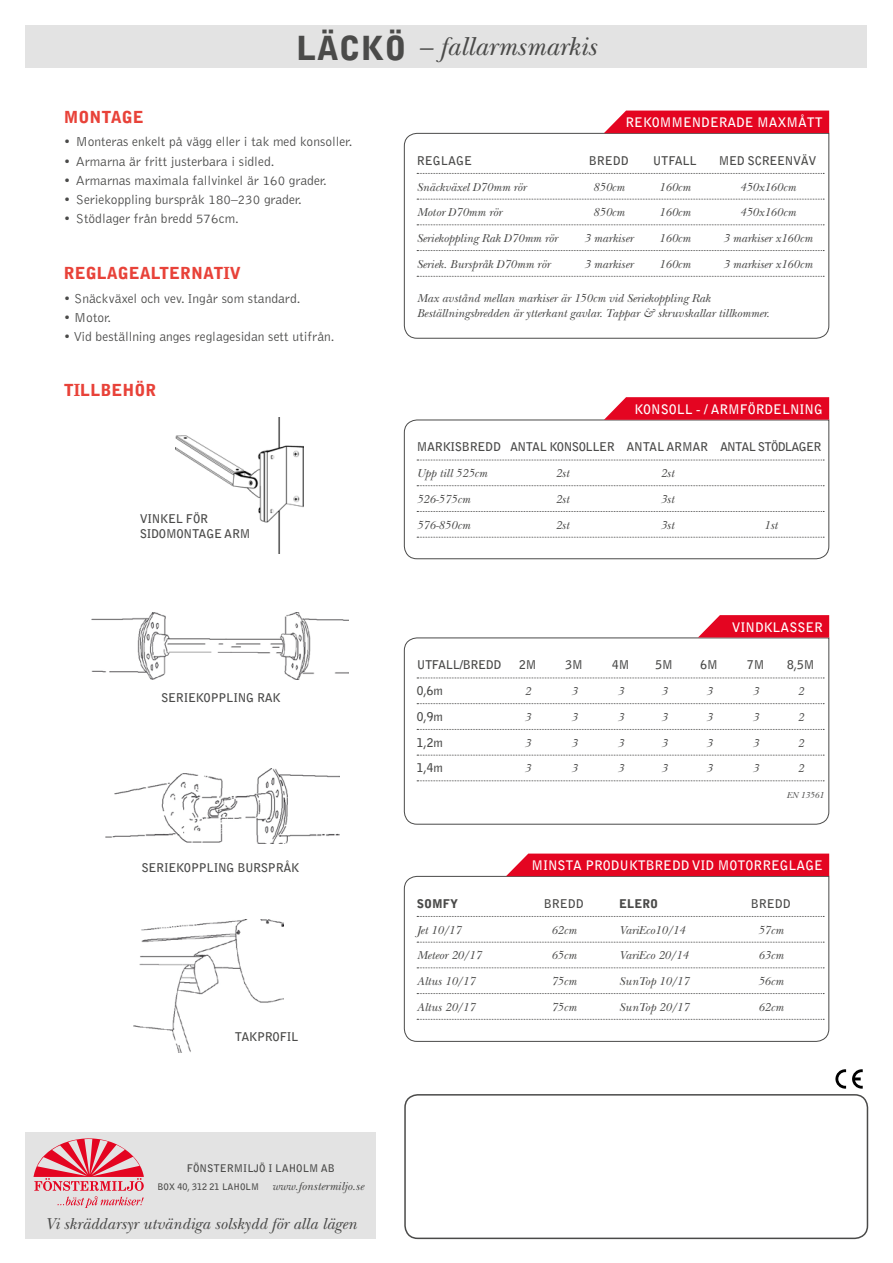
<style>
.page{position:relative;width:893px;height:1263px;background:#fff}
.page>*{position:absolute;margin:0;border:0;box-sizing:border-box;transform-origin:0 0}
.t1{font:italic 27px "New Baskerville";color:#4a4a49}
.t2{font:italic 16.5px "New Baskerville";color:#4a4a49}
.t3{font:900 16.5px "Bell Gothic";color:#e84239}
.t4{font:300 13.5px "Bell Gothic";color:#4a4a49}
.t5{font:700 13.05px "Bell Gothic";color:#fff}
.t6{font:italic 12px/14.4px "New Baskerville";color:#4a4a49}
.t7{font:700 12px/15px "Bell Gothic";letter-spacing:-.02em;color:#4a4a49}
.t8{font:700 12px "Bell Gothic";letter-spacing:-.04em;color:#4a4a49}
.t9{font:900 12px "Bell Gothic";color:#4a4a49}
.t10{font:700 12px "Bell Gothic";color:#4a4a49}
.t11{font:700 10.5px "Bell Gothic";color:#4a4a49}
.t12{font:italic 9px "New Baskerville";color:#4a4a49}
.s1{font-family:"Bell Gothic";font-weight:900;font-style:normal;font-size:33px}
.s2{font-family:"Bell Gothic";font-weight:700;font-style:normal;font-size:9px}
</style>
<div class="page">
<svg style="left:404px;top:133px;width:425px;height:206px"></svg>
<div style="left:604px;top:111px;width:225px;height:22px;background:#e40521"></div>
<svg style="left:404px;top:419px;width:425px;height:140px"></svg>
<svg style="left:604px;top:397px;width:225px;height:23px;background:#e4142f"></svg>
<svg style="left:404px;top:876px;width:425px;height:166px"></svg>
<svg style="left:506px;top:853px;width:323px;height:23px;background:#e5132e"></svg>
<div style="left:26px;top:1132px;width:350px;height:106px;background:#e3e3e3"></div>
<div style="left:26px;top:26px;width:841px;height:42px;background:#e3e3e3"></div>
<div style="left:404px;top:1094px;width:464px;height:145px;border:2px solid #4a4a49;border-radius:13px"></div>
<img style="left:176px;top:417px;width:128px;height:137px">
<svg style="left:33px;top:1138px;width:111px;height:70px"></svg>
<svg style="left:835px;top:1069px;width:11px;height:20px"></svg>
<svg style="left:852px;top:1069px;width:11px;height:20px"></svg>
<svg style="left:404px;top:637px;width:425px;height:188px"></svg>
<svg style="left:698px;top:615px;width:131px;height:22px;background:#e61b35"></svg>
<img style="left:134px;top:919px;width:150px;height:133px">
<img style="left:91px;top:613px;width:258px;height:66px">
<img style="left:105px;top:768px;width:234px;height:76px">
<h1 class="t1" style="left:297px;top:31px;width:301px"><span class="s1">LÄCKÖ</span> – fallarmsmarkis</h1>
<h2 class="t3" style="left:64px;top:107px;width:82px">MONTAGE</h2>
<p class="t4" style="left:64px;top:135px;width:290px">• Monteras enkelt på vägg eller i tak med konsoller.</p>
<p class="t4" style="left:64px;top:154px;width:212px">• Armarna är fritt justerbara i sidled.</p>
<p class="t4" style="left:64px;top:173px;width:265px">• Armarnas maximala fallvinkel är 160 grader.</p>
<p class="t4" style="left:64px;top:193px;width:240px">• Seriekoppling burspråk 180–230 grader.</p>
<p class="t4" style="left:64px;top:212px;width:177px">• Stödlager från bredd 576cm.</p>
<h2 class="t3" style="left:64px;top:263px;width:179px">REGLAGEALTERNATIV</h2>
<p class="t4" style="left:64px;top:291px;width:238px">• Snäckväxel och vev. Ingår som standard.</p>
<p class="t4" style="left:64px;top:310px;width:49px">• Motor.</p>
<p class="t4" style="left:64px;top:329px;width:272px">• Vid beställning anges reglagesidan sett utifrån.</p>
<h2 class="t3" style="left:64px;top:381px;width:94px">TILLBEHÖR</h2>
<p class="t7" style="left:140px;top:511px;width:112px">VINKEL FÖR<br>SIDOMONTAGE ARM</p>
<p class="t7" style="left:161px;top:690px;width:121px">SERIEKOPPLING RAK</p>
<p class="t7" style="left:141px;top:860px;width:159px">SERIEKOPPLING BURSPRÅK</p>
<p class="t7" style="left:235px;top:1029px;width:65px">TAKPROFIL</p>
<p class="t11" style="left:187px;top:1162px;width:150px">FÖNSTERMILJÖ I LAHOLM AB</p>
<p class="t6" style="left:158px;top:1179px;width:208px"><span class="s2">BOX 40, 312 21 LAHOLM</span> www.fonstermiljo.se</p>
<h2 class="t2" style="left:45px;top:1214px;width:313px">Vi skräddarsyr utvändiga solskydd för alla lägen</h2>
<p class="t5" style="left:626px;top:114px;width:199px">REKOMMENDERADE MAXMÅTT</p>
<p class="t10" style="left:417px;top:153px;width:57px">REGLAGE</p>
<p class="t7" style="left:589px;top:153px;width:42px">BREDD</p>
<p class="t7" style="left:653px;top:153px;width:46px">UTFALL</p>
<p class="t7" style="left:719px;top:153px;width:99px">MED SCREENVÄV</p>
<p class="t6" style="left:417px;top:179px;width:111px">Snäckväxel D70mm rör</p>
<p class="t6" style="left:593px;top:179px;width:33px">850cm</p>
<p class="t6" style="left:659px;top:179px;width:33px">160cm</p>
<p class="t6" style="left:740px;top:179px;width:57px">450x160cm</p>
<p class="t6" style="left:417px;top:205px;width:87px">Motor D70mm rör</p>
<p class="t6" style="left:593px;top:205px;width:33px">850cm</p>
<p class="t6" style="left:659px;top:205px;width:33px">160cm</p>
<p class="t6" style="left:740px;top:205px;width:57px">450x160cm</p>
<p class="t6" style="left:417px;top:231px;width:142px">Seriekoppling Rak D70mm rör</p>
<p class="t6" style="left:584px;top:231px;width:50px">3 markiser</p>
<p class="t6" style="left:659px;top:231px;width:33px">160cm</p>
<p class="t6" style="left:723px;top:231px;width:91px">3 markiser x160cm</p>
<p class="t6" style="left:417px;top:257px;width:135px">Seriek. Burspråk D70mm rör</p>
<p class="t6" style="left:584px;top:257px;width:50px">3 markiser</p>
<p class="t6" style="left:659px;top:257px;width:33px">160cm</p>
<p class="t6" style="left:723px;top:257px;width:91px">3 markiser x160cm</p>
<p class="t6" style="left:417px;top:291px;width:354px">Max avstånd mellan markiser är 150cm vid Seriekoppling Rak<br>Beställningsbredden är ytterkant gavlar. Tappar &amp; skruvskallar tillkommer.</p>
<p class="t5" style="left:634px;top:401px;width:190px">KONSOLL - / ARMFÖRDELNING</p>
<p class="t8" style="left:417px;top:440px;width:406px">MARKISBREDD ANTAL KONSOLLER ANTAL ARMAR ANTAL STÖDLAGER</p>
<p class="t6" style="left:417px;top:466px;width:72px">Upp till 525cm</p>
<p class="t6" style="left:555px;top:466px;width:15px">2st</p>
<p class="t6" style="left:660px;top:466px;width:15px">2st</p>
<p class="t6" style="left:417px;top:492px;width:55px">526-575cm</p>
<p class="t6" style="left:555px;top:492px;width:15px">2st</p>
<p class="t6" style="left:660px;top:492px;width:15px">3st</p>
<p class="t6" style="left:417px;top:518px;width:55px">576-850cm</p>
<p class="t6" style="left:555px;top:518px;width:15px">2st</p>
<p class="t6" style="left:660px;top:518px;width:15px">3st</p>
<p class="t6" style="left:764px;top:518px;width:15px">1st</p>
<p class="t5" style="left:732px;top:619px;width:92px">VINDKLASSER</p>
<p class="t7" style="left:417px;top:657px;width:86px">UTFALL/BREDD</p>
<p class="t7" style="left:519px;top:657px;width:19px">2M</p>
<p class="t7" style="left:566px;top:657px;width:19px">3M</p>
<p class="t7" style="left:612px;top:657px;width:19px">4M</p>
<p class="t7" style="left:656px;top:657px;width:19px">5M</p>
<p class="t7" style="left:701px;top:657px;width:19px">6M</p>
<p class="t7" style="left:747px;top:657px;width:19px">7M</p>
<p class="t7" style="left:787px;top:657px;width:29px">8,5M</p>
<p class="t7" style="left:417px;top:683px;width:28px">0,6m</p>
<p class="t6" style="left:525px;top:684px;width:8px">2</p>
<p class="t6" style="left:571px;top:684px;width:8px">3</p>
<p class="t6" style="left:618px;top:684px;width:8px">3</p>
<p class="t6" style="left:661px;top:684px;width:8px">3</p>
<p class="t6" style="left:706px;top:684px;width:8px">3</p>
<p class="t6" style="left:753px;top:684px;width:8px">3</p>
<p class="t6" style="left:798px;top:684px;width:8px">2</p>
<p class="t7" style="left:417px;top:709px;width:28px">0,9m</p>
<p class="t6" style="left:525px;top:710px;width:8px">3</p>
<p class="t6" style="left:571px;top:710px;width:8px">3</p>
<p class="t6" style="left:618px;top:710px;width:8px">3</p>
<p class="t6" style="left:661px;top:710px;width:8px">3</p>
<p class="t6" style="left:706px;top:710px;width:8px">3</p>
<p class="t6" style="left:753px;top:710px;width:8px">3</p>
<p class="t6" style="left:798px;top:710px;width:8px">2</p>
<p class="t7" style="left:417px;top:735px;width:28px">1,2m</p>
<p class="t6" style="left:525px;top:735px;width:8px">3</p>
<p class="t6" style="left:571px;top:735px;width:8px">3</p>
<p class="t6" style="left:618px;top:735px;width:8px">3</p>
<p class="t6" style="left:661px;top:735px;width:8px">3</p>
<p class="t6" style="left:706px;top:735px;width:8px">3</p>
<p class="t6" style="left:753px;top:735px;width:8px">3</p>
<p class="t6" style="left:798px;top:735px;width:8px">2</p>
<p class="t7" style="left:417px;top:760px;width:28px">1,4m</p>
<p class="t6" style="left:525px;top:761px;width:8px">3</p>
<p class="t6" style="left:571px;top:761px;width:8px">3</p>
<p class="t6" style="left:618px;top:761px;width:8px">3</p>
<p class="t6" style="left:661px;top:761px;width:8px">3</p>
<p class="t6" style="left:706px;top:761px;width:8px">3</p>
<p class="t6" style="left:753px;top:761px;width:8px">3</p>
<p class="t6" style="left:798px;top:761px;width:8px">2</p>
<p class="t12" style="left:787px;top:789px;width:39px">EN 13561</p>
<p class="t5" style="left:531px;top:857px;width:293px">MINSTA PRODUKTBREDD VID MOTORREGLAGE</p>
<p class="t9" style="left:417px;top:896px;width:43px">SOMFY</p>
<p class="t7" style="left:544px;top:896px;width:42px">BREDD</p>
<p class="t9" style="left:619px;top:896px;width:40px">ELERO</p>
<p class="t7" style="left:751px;top:896px;width:42px">BREDD</p>
<p class="t6" style="left:417px;top:922px;width:46px">Jet 10/17</p>
<p class="t6" style="left:551px;top:922px;width:27px">62cm</p>
<p class="t6" style="left:619px;top:922px;width:67px">VariEco10/14</p>
<p class="t6" style="left:758px;top:922px;width:27px">57cm</p>
<p class="t6" style="left:417px;top:948px;width:66px">Meteor 20/17</p>
<p class="t6" style="left:551px;top:948px;width:27px">65cm</p>
<p class="t6" style="left:619px;top:948px;width:71px">VariEco 20/14</p>
<p class="t6" style="left:758px;top:948px;width:27px">63cm</p>
<p class="t6" style="left:417px;top:974px;width:60px">Altus 10/17</p>
<p class="t6" style="left:551px;top:974px;width:27px">75cm</p>
<p class="t6" style="left:619px;top:974px;width:71px">SunTop 10/17</p>
<p class="t6" style="left:758px;top:974px;width:27px">56cm</p>
<p class="t6" style="left:417px;top:1000px;width:60px">Altus 20/17</p>
<p class="t6" style="left:551px;top:1000px;width:27px">75cm</p>
<p class="t6" style="left:619px;top:1000px;width:71px">SunTop 20/17</p>
<p class="t6" style="left:758px;top:1000px;width:27px">62cm</p>
</div>
